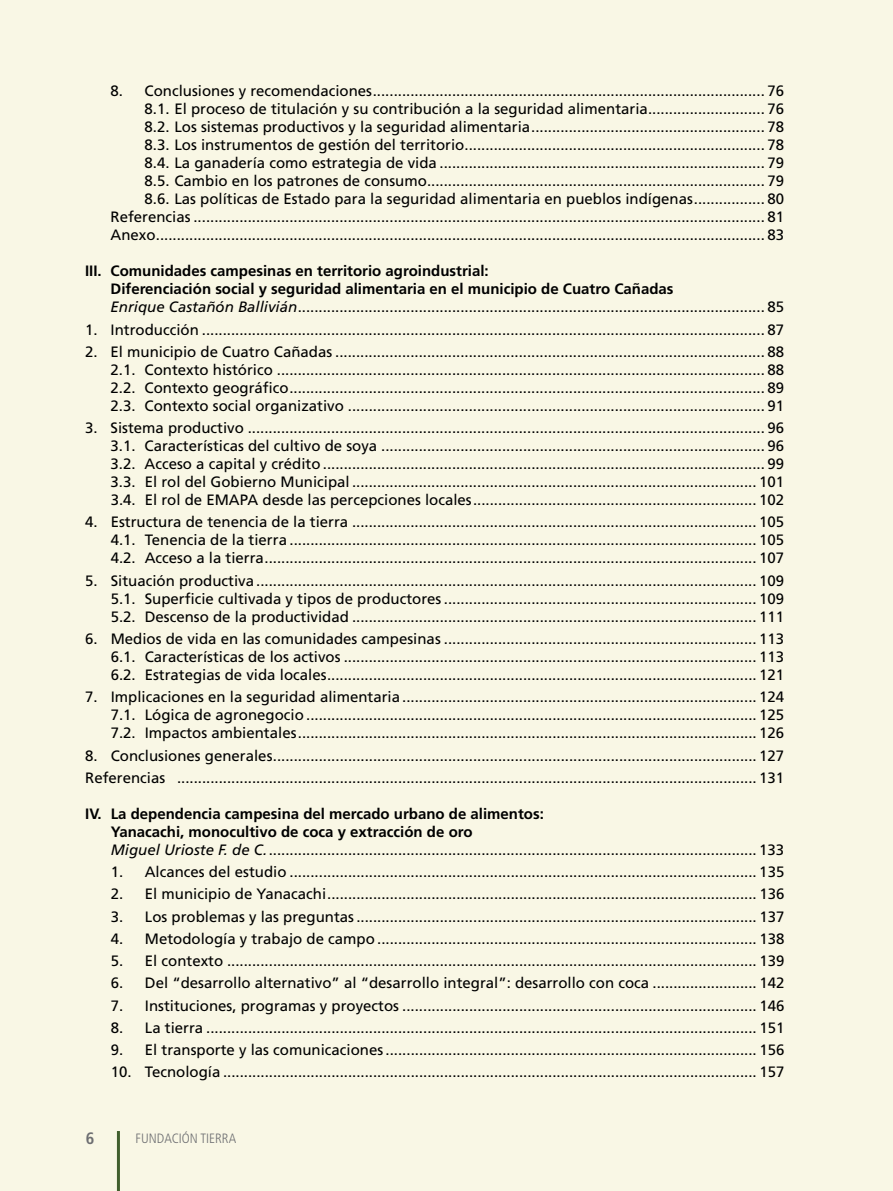
<style>
.page{position:relative;width:893px;height:1191px;background:#f9f7e5}
.page>*{position:absolute;margin:0;border:0;box-sizing:border-box;transform-origin:0 0}
.t1{font:700 condensed 16.5px "Frutiger";color:#6d6e71}
.t2{font:15px/18px "Frutiger";color:#000;text-align:justify}
.t3{font:700 15px/18px "Frutiger";color:#000}
.t4{font:300 condensed 13.5px "Frutiger";color:#6d6e71}
.s1{font-weight:400;font-style:italic}
.s2{font-weight:400}
.s3{font-weight:700}
.s4{font-style:italic}
</style>
<div class="page">
<hr style="left:117px;top:1131px;width:3px;height:60px;background:#415f2d">
<p class="t2" style="left:111px;top:82px;width:675px;text-align:right">8. Conclusiones y recomendaciones.............................................................................................. 76<br>8.1. El proceso de titulación y su contribución a la seguridad alimentaria............................ 76<br>8.2. Los sistemas productivos y la seguridad alimentaria........................................................ 78<br>8.3. Los instrumentos de gestión del territorio........................................................................ 78<br>8.4. La ganadería como estrategia de vida .............................................................................. 79<br>8.5. Cambio en los patrones de consumo................................................................................. 79<br>8.6. Las políticas de Estado para la seguridad alimentaria en pueblos indígenas................. 80<br>Referencias ......................................................................................................................................... 81<br>Anexo.................................................................................................................................................. 83</p>
<p class="t3" style="left:111px;top:262px;width:675px;text-indent:-26px">III. Comunidades campesinas en territorio agroindustrial:<br>Diferenciación social y seguridad alimentaria en el municipio de Cuatro Cañadas<br><span class="s1">Enrique Castañón Ballivián</span><span class="s2">................................................................................................................ 85</span></p>
<p class="t2" style="left:85px;top:320px;width:700px">1. Introducción ....................................................................................................................................... 87</p>
<p class="t2" style="left:111px;top:343px;width:675px;text-indent:-26px">2. El municipio de Cuatro Cañadas ....................................................................................................... 88<br>2.1. Contexto histórico ..................................................................................................................... 88<br>2.2. Contexto geográfico.................................................................................................................. 89<br>2.3. Contexto social organizativo .................................................................................................... 91</p>
<p class="t2" style="left:111px;top:419px;width:675px;text-indent:-26px">3. Sistema productivo ............................................................................................................................ 96<br>3.1. Características del cultivo de soya ............................................................................................ 96<br>3.2. Acceso a capital y crédito .......................................................................................................... 99<br>3.3. El rol del Gobierno Municipal ................................................................................................. 101<br>3.4. El rol de EMAPA desde las percepciones locales.................................................................... 102</p>
<p class="t2" style="left:111px;top:513px;width:675px;text-indent:-26px">4. Estructura de tenencia de la tierra ................................................................................................. 105<br>4.1. Tenencia de la tierra ................................................................................................................ 105<br>4.2. Acceso a la tierra...................................................................................................................... 107</p>
<p class="t2" style="left:111px;top:571px;width:675px;text-indent:-26px">5. Situación productiva ........................................................................................................................ 109<br>5.1. Superficie cultivada y tipos de productores ........................................................................... 109<br>5.2. Descenso de la productividad ................................................................................................. 111</p>
<p class="t2" style="left:111px;top:630px;width:675px;text-indent:-26px">6. Medios de vida en las comunidades campesinas ........................................................................... 113<br>6.1. Características de los activos ................................................................................................... 113<br>6.2. Estrategias de vida locales....................................................................................................... 121</p>
<p class="t2" style="left:111px;top:688px;width:675px;text-indent:-26px">7. Implicaciones en la seguridad alimentaria ..................................................................................... 124<br>7.1. Lógica de agronegocio ............................................................................................................ 125<br>7.2. Impactos ambientales.............................................................................................................. 126</p>
<p class="t2" style="left:85px;top:744px;width:701px;line-height:22.2px">8. Conclusiones generales.................................................................................................................... 127<br>Referencias ........................................................................................................................................... 131</p>
<p class="t2" style="left:111px;top:804px;width:675px;text-align:left;text-indent:-26px"><span class="s3">IV. La dependencia campesina del mercado urbano de alimentos:<br>Yanacachi, monocultivo de coca y extracción de oro<br></span><span class="s4">Miguel Urioste F. de C.</span>..................................................................................................................... 133</p>
<p class="t2" style="left:111px;top:863px;width:675px">1. Alcances del estudio ................................................................................................................ 135</p>
<p class="t2" style="left:111px;top:885px;width:675px">2. El municipio de Yanacachi....................................................................................................... 136</p>
<p class="t2" style="left:111px;top:907px;width:675px">3. Los problemas y las preguntas................................................................................................ 137</p>
<p class="t2" style="left:111px;top:929px;width:675px">4. Metodología y trabajo de campo ........................................................................................... 138</p>
<p class="t2" style="left:111px;top:952px;width:675px">5. El contexto ............................................................................................................................... 139</p>
<p class="t2" style="left:111px;top:974px;width:675px">6. Del “desarrollo alternativo” al “desarrollo integral”: desarrollo con coca ......................... 142</p>
<p class="t2" style="left:111px;top:996px;width:675px">7. Instituciones, programas y proyectos ..................................................................................... 146</p>
<p class="t2" style="left:111px;top:1018px;width:675px">8. La tierra .................................................................................................................................... 151</p>
<p class="t2" style="left:111px;top:1041px;width:675px">9. El transporte y las comunicaciones ......................................................................................... 156</p>
<p class="t2" style="left:111px;top:1063px;width:675px">10. Tecnología ................................................................................................................................ 157</p>
<p class="t1" style="left:86px;top:1128px;width:10px">6</p>
<p class="t4" style="left:136px;top:1130px;width:102px">FUNDACIÓN TIERRA</p>
</div>
